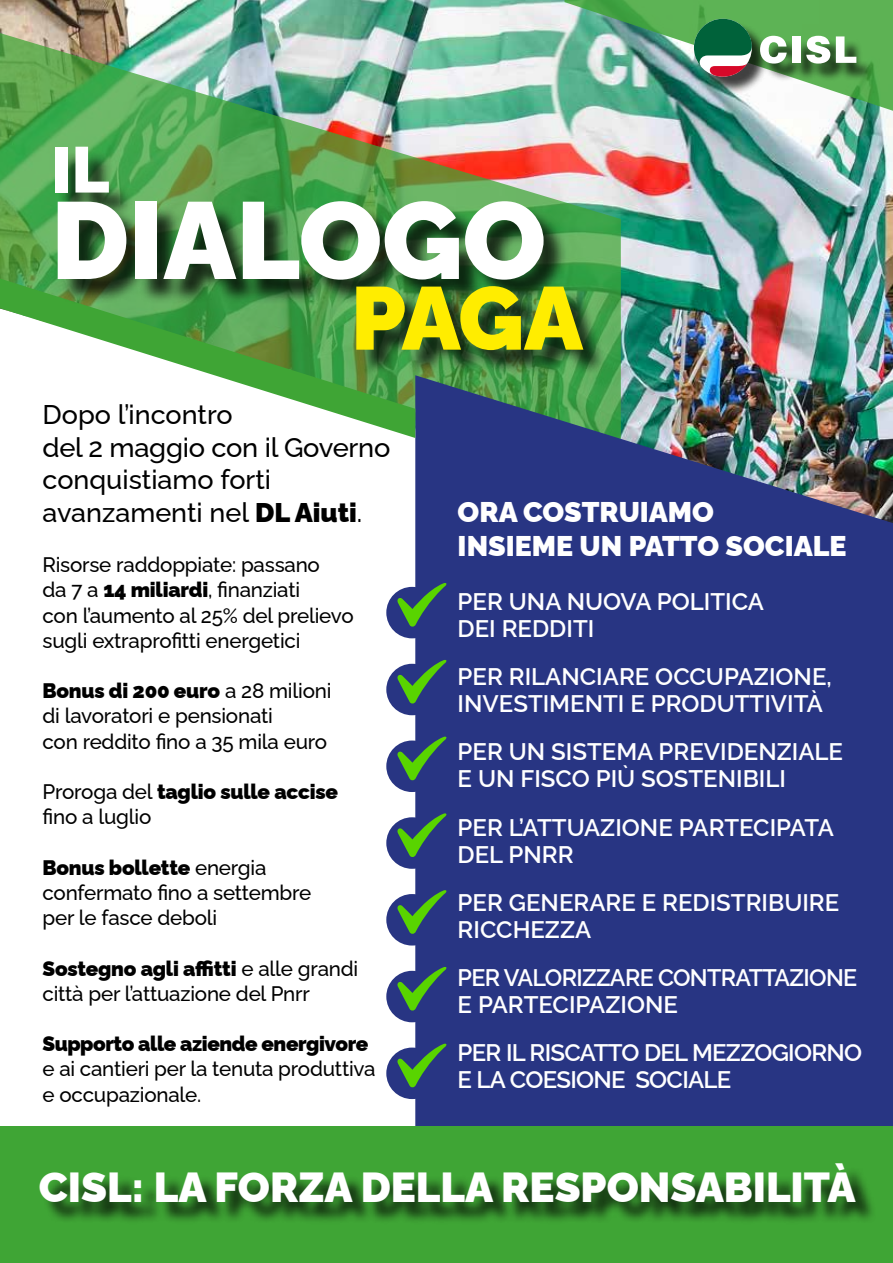
<style>
.page{position:relative;width:893px;height:1263px;background:#fff}
.page>*{position:absolute;margin:0;border:0;box-sizing:border-box;transform-origin:0 0}
.t1{font:900 108.9px "Raleway";color:#fff}
.t2{font:900 88.8px "Raleway";color:#ffed00}
.t3{font:900 64.65px "Raleway";color:#fff}
.t4{font:900 42px "Raleway";color:#fff}
.t5{font:900 28.5px/34.2px "Raleway";color:#fff}
.t6{font:500 27px/32.5px "Raleway";color:#000}
.t7{font:600 24px/27px "Raleway";color:#fff}
.t8{font:600 24px/27px "Raleway";letter-spacing:-.03em;color:#fff}
.t9{font:500 21px/25.2px "Raleway";letter-spacing:-.01em;color:#000}
.t10{font:900 21px "Raleway";letter-spacing:-.02em;color:#000}
.s1{font-weight:900}
</style>
<div class="page">
<img style="left:0;top:0;width:893px;height:375px">
<img style="left:0;top:25px;width:621px;height:350px">
<img style="left:564px;top:0;width:329px;height:183px">
<svg style="left:415px;top:375px;width:478px;height:752px;background:#2e3c80"></svg>
<svg style="left:0;top:279px;width:415px;height:159px"></svg>
<div style="left:0;top:1127px;width:893px;height:136px;background:#3fa535"></div>
<div style="left:58px;top:150px;width:550px;height:225px;background:#000;opacity:.75"></div>
<div style="left:43px;top:1167px;width:833px;height:57px;background:#000;opacity:.75"></div>
<div style="left:696px;top:21px;width:179px;height:74px;background:#000;opacity:.75"></div>
<svg style="left:760px;top:36px;width:27px;height:28px"></svg>
<div style="left:792px;top:36px;width:9px;height:27px;background:#fff"></div>
<svg style="left:806px;top:36px;width:24px;height:28px"></svg>
<svg style="left:836px;top:36px;width:20px;height:27px"></svg>
<svg style="left:694px;top:19px;width:58px;height:58px"></svg>
<div style="left:386px;top:587px;width:52px;height:51px;background:#283583;border-radius:50%"></div>
<svg style="left:396px;top:582px;width:52px;height:45px"></svg>
<div style="left:386px;top:664px;width:52px;height:51px;background:#283583;border-radius:50%"></div>
<svg style="left:396px;top:659px;width:52px;height:45px"></svg>
<div style="left:386px;top:740px;width:52px;height:52px;background:#283583;border-radius:50%"></div>
<svg style="left:396px;top:736px;width:52px;height:45px"></svg>
<div style="left:386px;top:817px;width:52px;height:52px;background:#283583;border-radius:50%"></div>
<svg style="left:396px;top:812px;width:52px;height:46px"></svg>
<div style="left:386px;top:894px;width:52px;height:51px;background:#283583;border-radius:50%"></div>
<svg style="left:396px;top:889px;width:52px;height:45px"></svg>
<div style="left:386px;top:971px;width:52px;height:51px;background:#283583;border-radius:50%"></div>
<svg style="left:396px;top:966px;width:52px;height:45px"></svg>
<div style="left:386px;top:1047px;width:52px;height:52px;background:#283583;border-radius:50%"></div>
<svg style="left:396px;top:1043px;width:52px;height:45px"></svg>
<h3 class="t3" style="left:51px;top:118px;width:60px">IL</h3>
<h1 class="t1" style="left:51px;top:154px;width:496px">DIALOGO</h1>
<h2 class="t2" style="left:351px;top:247px;width:234px">PAGA</h2>
<p class="t6" style="left:43px;top:395px;width:349px">Dopo l’incontro<br>del 2 maggio con il Governo conquistiamo forti avanzamenti nel <span class="s1">DL Aiuti</span>.</p>
<p class="t9" style="left:43px;top:550px;width:313px">Risorse raddoppiate: passano<br>da 7 a <span class="s1">14 miliardi</span>, finanziati<br>con l’aumento al 25% del prelievo sugli extraprofitti energetici</p>
<p class="t9" style="left:43px;top:676px;width:290px"><span class="s1">Bonus di 200 euro</span> a 28 milioni di lavoratori e pensionati<br>con reddito fino a 35 mila euro</p>
<p class="t9" style="left:43px;top:777px;width:297px">Proroga del <span class="s1">taglio sulle accise </span>fino a luglio</p>
<p class="t9" style="left:43px;top:852px;width:270px"><span class="s1">Bonus bollette</span> energia confermato fino a settembre per le fasce deboli</p>
<p class="t9" style="left:43px;top:953px;width:317px"><span class="s1">Sostegno agli affitti</span> e alle grandi città per l’attuazione del Pnrr</p>
<p class="t10" style="left:43px;top:1027px;width:327px">Supporto alle aziende energivore</p>
<p class="t9" style="left:43px;top:1054px;width:335px">e ai cantieri per la tenuta produttiva e occupazionale.</p>
<h3 class="t5" style="left:458px;top:491px;width:390px">ORA COSTRUIAMO<br>INSIEME UN PATTO SOCIALE</h3>
<p class="t7" style="left:458px;top:585px;width:308px">PER UNA NUOVA POLITICA<br>DEI REDDITI</p>
<p class="t7" style="left:458px;top:660px;width:376px">PER RILANCIARE OCCUPAZIONE,<br>INVESTIMENTI E PRODUTTIVITÀ</p>
<p class="t7" style="left:458px;top:736px;width:387px">PER UN SISTEMA PREVIDENZIALE<br>E UN FISCO PIÙ SOSTENIBILI</p>
<p class="t7" style="left:458px;top:811px;width:378px">PER L’ATTUAZIONE PARTECIPATA<br>DEL PNRR</p>
<p class="t7" style="left:458px;top:886px;width:383px">PER GENERARE E REDISTRIBUIRE<br>RICCHEZZA</p>
<p class="t8" style="left:458px;top:961px;width:401px">PER VALORIZZARE CONTRATTAZIONE<br>E PARTECIPAZIONE</p>
<p class="t8" style="left:458px;top:1037px;width:406px">PER IL RISCATTO DEL MEZZOGIORNO<br>E LA COESIONE SOCIALE</p>
<h3 class="t4" style="left:39px;top:1154px;width:818px">CISL: LA FORZA DELLA RESPONSABILITÀ</h3>
</div>
